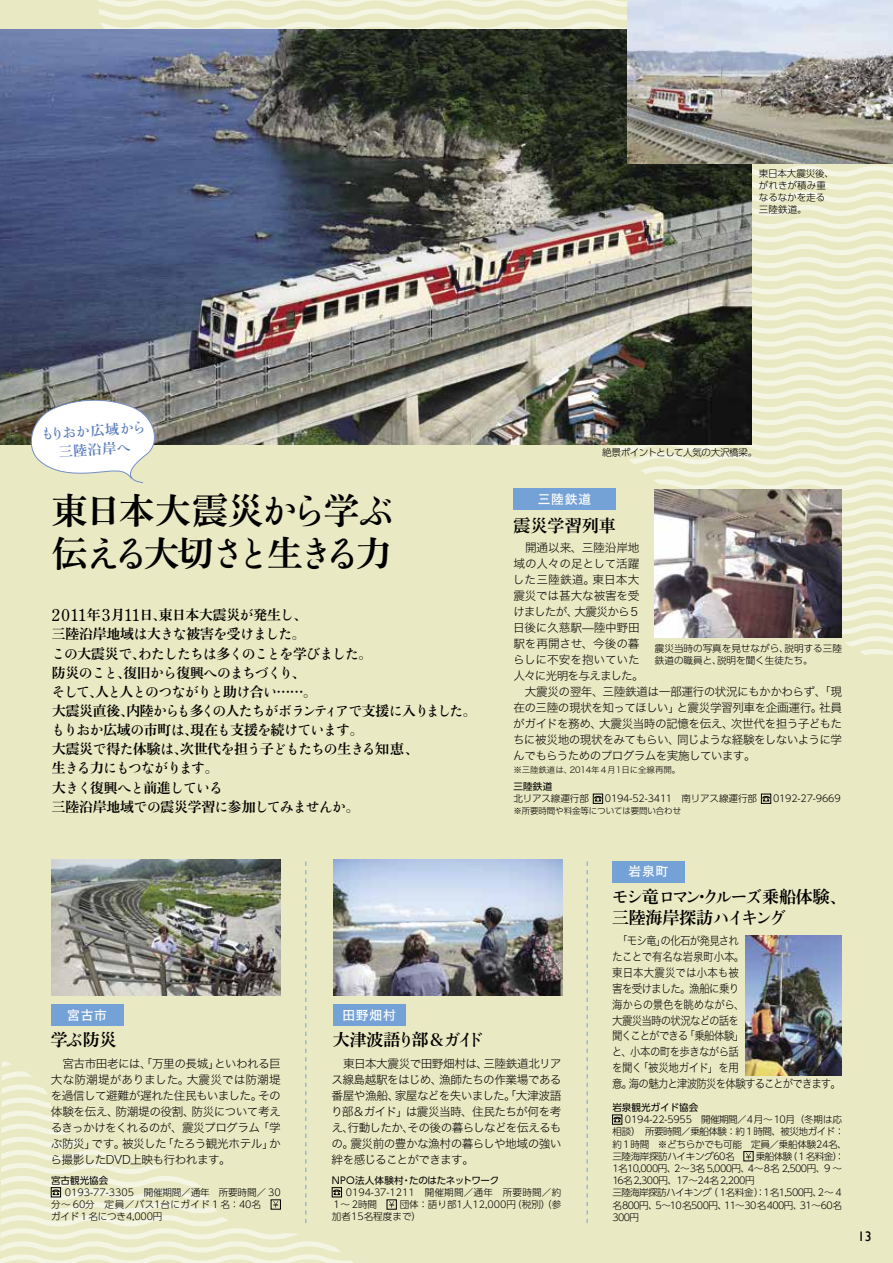
<style>
.page{position:relative;width:893px;height:1263px;background:#e9e9c3}
.page>*{position:absolute;margin:0;border:0;box-sizing:border-box;transform-origin:0 0}
.t1{font:35.85px "Yutuki 36 PK Std W5";color:#000}
.t2{font:35.85px "Shuei Min Pro B";letter-spacing:-.015em;color:#000}
.t3{font:17.25px "Shuei Min Pro B";letter-spacing:.005em;color:#000}
.t4{font:16.95px "Shuei Min Pro B";letter-spacing:-.01em;color:#000}
.t5{font:16.95px "Yutuki 36 PK Std W5";letter-spacing:-.19em;color:#000}
.t6{font:13.8px/19.2px "Yutuki 36 PK Std W5";letter-spacing:-.075em;color:#000}
.t7{font:13.8px/19.2px "Shuei Min Pro B";letter-spacing:-.01em;color:#000}
.t8{font:13.8px "Yutuki 36 PK Std W5";color:#5d7ebc}
.t9{font:13.8px "Shuei Min Pro B";color:#5d7ebc}
.t10{font:13.8px "Gill Sans";color:#000}
.t11{font:12.75px "Hira Kaku Std W5";letter-spacing:.06em;color:#fff}
.t12{font:11.7px/15.9px "Hira Kaku Std W2";letter-spacing:-.05em;color:#000;text-align:justify}
.t13{font:11.7px/15.9px "Hira Kaku Std W2";letter-spacing:-.05em;color:#000;scale:.9 1}
.t14{font:300 9.6px/12.1px "UD Shin Go Pro";letter-spacing:-.055em;color:#000}
.t15{font:300 9.6px/12.3px "UD Shin Go Pro";letter-spacing:-.02em;color:#000}
.t16{font:300 9.6px/12.3px "UD Shin Go Pro";color:#000}
.t17{font:9.6px "UD Shin Go Pro";color:#000}
.t18{font:9.6px "UD Shin Go Pro";letter-spacing:-.04em;color:#000}
.t19{font:300 9.6px "UD Shin Go Pro";letter-spacing:-.04em;color:#000}
.t20{font:8.55px "Hira Kaku Std W2";letter-spacing:-.015em;color:#000}
.t21{font:300 8.55px "UD Shin Go Pro";letter-spacing:-.015em;color:#000}
.s1{font-family:"Shuei Min Pro B"}
.s2{font-family:"Yutuki 36 PK Std W5"}
.s3{font-family:"Century Old Style Std";font-size:16.8px}
</style>
<div class="page">
<img style="left:0;top:30px;width:25px;height:414px">
<div style="left:593px;top:794px;width:10px;height:10px;border:1px solid #000"></div>
<svg style="left:594px;top:796px;width:8px;height:5px"></svg>
<div style="left:761px;top:794px;width:10px;height:10px;border:1px solid #000"></div>
<svg style="left:762px;top:796px;width:8px;height:5px"></svg>
<div style="left:387px;top:1199px;width:10px;height:10px;border:1px solid #000"></div>
<svg style="left:389px;top:1201px;width:5px;height:7px"></svg>
<div style="left:612px;top:1115px;width:10px;height:9px;border:1px solid #000"></div>
<svg style="left:613px;top:1117px;width:8px;height:5px"></svg>
<div style="left:744px;top:1151px;width:9px;height:10px;border:1px solid #000"></div>
<svg style="left:746px;top:1153px;width:5px;height:6px"></svg>
<img style="left:333px;top:859px;width:230px;height:136px">
<div style="left:612px;top:861px;width:73px;height:21px;background:#74a1d6"></div>
<div style="left:333px;top:1004px;width:72px;height:21px;background:#74a1d6"></div>
<svg style="left:0;top:861px;width:380px;height:402px"></svg>
<svg style="left:587px;top:861px;width:1px;height:362px"></svg>
<img style="left:25px;top:0;width:868px;height:655px">
<img style="left:745px;top:935px;width:97px;height:141px">
<img style="left:655px;top:489px;width:187px;height:149px">
<p class="t15" style="left:759px;top:166px;width:77px">東日本大震災後、がれきが積み重なるなかを走る三陸鉄道。</p>
<p class="t8" style="left:40px;top:426px;width:107px;rotate:-4deg">もりおか<span class="s1">広域</span>から</p>
<p class="t9" style="left:58px;top:442px;width:73px;rotate:-4deg">三陸沿岸<span class="s2">へ</span></p>
<p class="t19" style="left:602px;top:445px;width:156px">絶景ポイントとして人気の大沢橋梁。</p>
<h1 class="t2" style="left:52px;top:484px;width:344px">東日本大震災<span class="s2">から</span>学<span class="s2">ぶ</span></h1>
<h1 class="t1" style="left:52px;top:532px;width:341px"><span class="s1">伝</span>える<span class="s1">大切</span>さと<span class="s1">生</span>きる<span class="s1">力</span></h1>
<p class="t7" style="left:52px;top:605px;width:257px"><span class="s3">2011</span>年<span class="s3">3</span>月<span class="s3">11</span>日<span class="s2">、</span>東日本大震災<span class="s2">が</span>発生<span class="s2">し、</span>三陸沿岸地域<span class="s2">は</span>大<span class="s2">きな</span>被害<span class="s2">を</span>受<span class="s2">けました。</span></p>
<p class="t6" style="left:51px;top:644px;width:427px">この<span class="s1">大震災</span>で、わたしたちは<span class="s1">多</span>くのことを<span class="s1">学</span>びました。<br><span class="s1">防災</span>のこと、<span class="s1">復旧</span>から<span class="s1">復興</span>へのまちづくり、<br>そして、<span class="s1">人</span>と<span class="s1">人</span>とのつながりと<span class="s1">助</span>け<span class="s1">合</span>い……。<br><span class="s1">大震災直後</span>、<span class="s1">内陸</span>からも<span class="s1">多</span>くの<span class="s1">人</span>たちがボランティアで<span class="s1">支援</span>に<span class="s1">入</span>りました。もりおか<span class="s1">広域</span>の<span class="s1">市町</span>は、<span class="s1">現在</span>も<span class="s1">支援</span>を<span class="s1">続</span>けています。</p>
<p class="t7" style="left:52px;top:739px;width:368px">大震災<span class="s2">で</span>得<span class="s2">た</span>体験<span class="s2">は、</span>次世代<span class="s2">を</span>担<span class="s2">う</span>子<span class="s2">どもたちの</span>生<span class="s2">きる</span>知恵<span class="s2">、</span></p>
<p class="t6" style="left:52px;top:758px;width:173px"><span class="s1">生</span>きる<span class="s1">力</span>にもつながります。<span class="s1">大</span>きく<span class="s1">復興</span>へと<span class="s1">前進</span>している</p>
<p class="t7" style="left:52px;top:796px;width:309px">三陸沿岸地域<span class="s2">での</span>震災学習<span class="s2">に</span>参加<span class="s2">してみませんか。</span></p>
<p class="t11" style="left:538px;top:490px;width:55px">三陸鉄道</p>
<h2 class="t3" style="left:513px;top:513px;width:104px">震災学習列車</h2>
<p class="t12" style="left:513px;top:540px;width:331px;text-align:left">　開通以来、三陸沿岸地<br>域の人々の足として活躍<br>した三陸鉄道。東日本大<br>震災では甚大な被害を受<br>けましたが、大震災から５<br>日後に久慈駅—陸中野田<br>駅を再開させ、今後の暮<br>らしに不安を抱いていた<br>人々に光明を与えました。<br>　大震災の翌年、三陸鉄道は一部運行の状況にもかかわらず、「現在の三陸の現状を知ってほしい」と震災学習列車を企画運行。社員がガイドを務め、大震災当時の記憶を伝え、次世代を担う子どもたちに被災地の現状をみてもらい、同じような経験をしないように学んでもらうためのプログラムを実施しています。</p>
<p class="t20" style="left:513px;top:763px;width:168px">※三陸鉄道は、2014年４月１日に全線再開。</p>
<p class="t16" style="left:655px;top:641px;width:189px">震災当時の写真を見せながら、説明する三陸鉄道の職員と、説明を聞く生徒たち。</p>
<p class="t17" style="left:513px;top:779px;width:40px">三陸鉄道</p>
<p class="t15" style="left:513px;top:792px;width:77px">北リアス線運行部</p>
<p class="t15" style="left:605px;top:792px;width:154px">0194-52-3411　南リアス線運行部</p>
<p class="t15" style="left:773px;top:792px;width:69px">0192-27-9669</p>
<p class="t21" style="left:513px;top:803px;width:169px">※所要時間や料金等については要問い合わせ</p>
<p class="t11" style="left:67px;top:1005px;width:41px">宮古市</p>
<p class="t11" style="left:342px;top:1005px;width:55px">田野畑村</p>
<h3 class="t4" style="left:51px;top:1028px;width:67px">学<span class="s2">ぶ</span>防災</h3>
<h3 class="t4" style="left:333px;top:1028px;width:153px">大津波語<span class="s2">り</span>部<span class="s2">＆ガイド</span></h3>
<p class="t12" style="left:51px;top:1056px;width:232px">　宮古市田老には、「万里の長城」といわれる巨大な防潮堤がありました。大震災では防潮堤を過信して避難が遅れた住民もいました。その体験を伝え、防潮堤の役割、防災について考えるきっかけをくれるのが、震災プログラム「学ぶ防災」です。被災した「たろう観光ホテル」から撮影したDVD上映も行われます。</p>
<p class="t12" style="left:331px;top:1056px;width:232px">　東日本大震災で田野畑村は、三陸鉄道北リアス線島越駅をはじめ、漁師たちの作業場である番屋や漁船、家屋などを失いました。「大津波語り部＆ガイド」は震災当時、住民たちが何を考え、行動したか、その後の暮らしなどを伝えるもの。震災前の豊かな漁村の暮らしや地域の強い絆を感じることができます。</p>
<p class="t17" style="left:51px;top:1172px;width:59px">宮古観光協会</p>
<p class="t15" style="left:51px;top:1186px;width:231px;text-indent:14px">0193-77-3305　開催期間／通年　所要時間／ 30分〜 60分　定員／バス1台にガイド１名：40名　ガイド１名につき4,000円</p>
<p class="t18" style="left:332px;top:1172px;width:169px">NPO法人体験村・たのはたネットワーク</p>
<p class="t16" style="left:332px;top:1186px;width:231px;text-indent:14px">0194-37-1211　開催期間／通年　所要時間／約<br>１〜 2時間　</p>
<p class="t16" style="left:332px;top:1198px;width:231px;text-indent:68px">団体：語り部1人12,000円（税別）（参加者15名程度まで）</p>
<p class="t11" style="left:629px;top:862px;width:41px">岩泉町</p>
<h3 class="t5" style="left:612px;top:886px;width:236px">モシ<span class="s1">竜</span>ロマン・クルーズ<span class="s1">乗船体験</span>、</h3>
<h3 class="t4" style="left:612px;top:905px;width:176px">三陸海岸探訪<span class="s2">ハイキング</span></h3>
<p class="t13" style="left:612px;top:932px;width:256px">　「モシ竜」の化石が発見され<br>たことで有名な岩泉町小本。<br>東日本大震災では小本も被<br>害を受けました。漁船に乗り<br>海からの景色を眺めながら、<br>大震災当時の状況などの話を<br>聞くことができる「乗船体験」<br>と、小本の町を歩きながら話<br>を聞く「被災地ガイド」を用<br>意。海の魅力と津波防災を体験することができます。</p>
<p class="t17" style="left:612px;top:1099px;width:88px">岩泉観光ガイド協会</p>
<p class="t14" style="left:612px;top:1113px;width:236px;text-indent:13px">0194-22-5955　開催期間／４月〜10月（冬期は応相談）　所要時間／乗船体験：約１時間、被災地ガイド：約１時間　※どちらかでも可能　定員／乗船体験24名、三陸海岸探訪ハイキング60名　 乗船体験（１名料金）：<br>1名10,000円、2～3名 5,000円、4～ 8名 2,500円、9 ～<br>16名2,300円、17～24名 2,200円<br>三陸海岸探訪ハイキング（ 1名料金）：1名1,500円、2～ 4名800円、5〜10名500円、11～30名400円、31～60名<br>300円</p>
<p class="t10" style="left:858px;top:1229px;width:15px">13</p>
</div>
